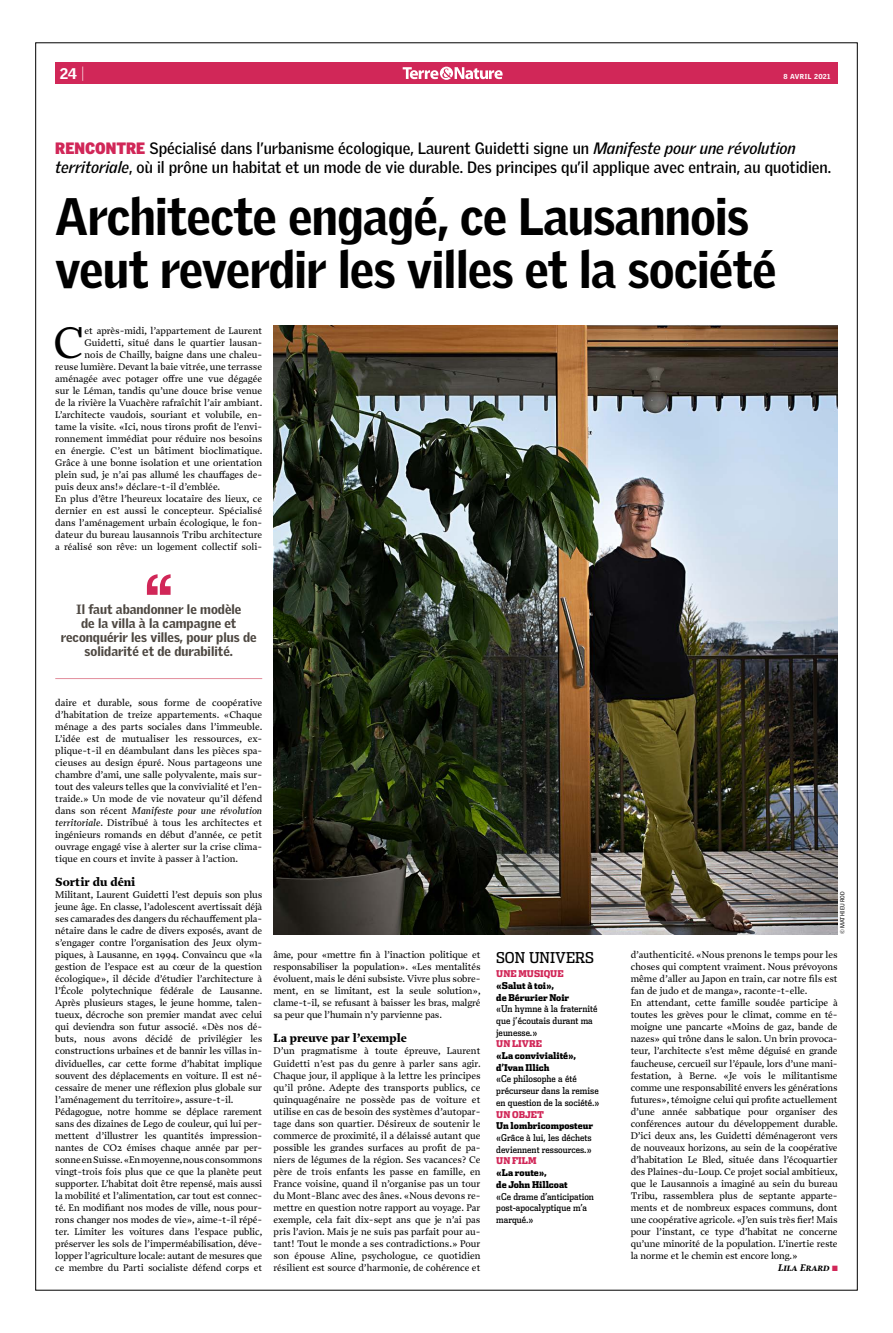
<style>
.page{position:relative;width:893px;height:1333px;background:#fff}
.page>*{position:absolute;margin:0;border:0;box-sizing:border-box;transform-origin:0 0}
.TP_titre_x04{font:900 51px/53px "Griffith Gothic";letter-spacing:-.01em;color:#000;scale:.94 1}
.TP_texte_de_base_let{font:44.9px "Prensa";color:#000}
.TP_chapeau_x06{font:700 16px/18.5px "Griffith Gothic";color:#000}
.TP_légende_x11{font:15px "Dispatch Cond";color:#000}
.t1{font:900 15px "Griffith Gothic";color:#fff}
.TP_exergue_x10{font:900 13px/14px "Griffith Gothic";color:#4e4842;text-align:center}
.TP_intertitre_x09{font:900 12px "Prensa";color:#000}
.TP_texte_de_base_x08{font:9.8px/12px "Prensa";letter-spacing:-.01em;color:#000;text-align:justify}
.TP_texte_de_base_let-2{font:9.8px "Prensa";color:#000}
.TP_signature_x07{font:9.8px "Prensa Bold Italic SC";color:#000}
.TP_légende_x11-2{font:9.3px/11.7px "Dispatch Cond";color:#000}
.TP_légende_x11-3{font:900 9.3px/11.7px "Dispatch Cond";color:#000}
.TP_légende_x11-4{font:900 9.3px "Dispatch Cond";color:#d12758}
.t2{font:900 7px "Griffith Gothic";letter-spacing:.05em;color:#fff}
.TP_crédit_x12{font:5.8px "Griffith Gothic";color:#000}
.s1{font-weight:100}
.s2{font-weight:900;color:#d12758}
.s3{font-style:italic}
.s4{color:#d12758}
</style>
<div class="page">
<div style="left:55px;top:62px;width:783px;height:22px;background:#d12758"></div>
<svg style="left:403px;top:67px;width:100px;height:13px"></svg>
<img style="left:274px;top:325px;width:564px;height:609px">
<svg style="left:147px;top:574px;width:24px;height:21px"></svg>
<hr style="left:55px;top:678px;width:207px;height:1px;background:#e28d9c">
<h3 class="t1" style="left:60px;top:64px;width:26px">24 <span class="s1">|</span></h3>
<p class="t2" style="left:783px;top:72px;width:49px">8 AVRIL 2021</p>
<p class="TP_chapeau_x06" style="left:55px;top:139px;width:777px"><span class="s2">RENCONTRE</span> Spécialisé dans l’urbanisme écologique, Laurent Guidetti signe un <span class="s3">Manifeste pour une révolution territoriale</span>, où il prône un habitat et un mode de vie durable. Des principes qu’il applique avec entrain, au quotidien.</p>
<p class="TP_titre_x04" style="left:55px;top:190px;width:769px">Architecte engagé, ce Lausannois veut reverdir les villes et la société</p>
<p class="TP_texte_de_base_let" style="left:53px;top:316px;width:33px">C</p>
<p class="TP_texte_de_base_let-2" style="left:85px;top:325px;width:179px">et après-midi, l’appartement de Laurent</p>
<p class="TP_texte_de_base_let-2" style="left:85px;top:337px;width:179px">Guidetti, situé dans le quartier lausan-</p>
<p class="TP_texte_de_base_let-2" style="left:85px;top:349px;width:179px">nois de Chailly, baigne dans une chaleu-</p>
<p class="TP_texte_de_base_let-2" style="left:55px;top:361px;width:208px">reuse lumière. Devant la baie vitrée, une terrasse</p>
<p class="TP_texte_de_base_let-2" style="left:55px;top:373px;width:208px">aménagée avec potager offre une vue dégagée</p>
<p class="TP_texte_de_base_let-2" style="left:55px;top:385px;width:208px">sur le Léman, tandis qu’une douce brise venue</p>
<p class="TP_texte_de_base_let-2" style="left:55px;top:397px;width:209px">de la rivière la Vuachère rafraîchit l’air ambiant.</p>
<p class="TP_texte_de_base_let-2" style="left:55px;top:409px;width:208px">L’architecte vaudois, souriant et volubile, en-</p>
<p class="TP_texte_de_base_let-2" style="left:55px;top:421px;width:208px">tame la visite. «Ici, nous tirons profit de l’envi-</p>
<p class="TP_texte_de_base_let-2" style="left:55px;top:433px;width:208px">ronnement immédiat pour réduire nos besoins</p>
<p class="TP_texte_de_base_let-2" style="left:55px;top:445px;width:209px">en énergie. C’est un bâtiment bioclimatique.</p>
<p class="TP_texte_de_base_let-2" style="left:55px;top:457px;width:208px">Grâce à une bonne isolation et une orientation</p>
<p class="TP_texte_de_base_let-2" style="left:55px;top:469px;width:208px">plein sud, je n’ai pas allumé les chauffages de-</p>
<p class="TP_texte_de_base_let-2" style="left:55px;top:481px;width:166px">puis deux ans!» déclare-t-il d’emblée.</p>
<p class="TP_texte_de_base_x08" style="left:55px;top:493px;width:208px">En plus d’être l’heureux locataire des lieux, ce dernier en est aussi le concepteur. Spécialisé dans l’aménagement urbain écologique, le fon&shy;dateur du bureau lausannois Tribu architecture a réalisé son rêve: un logement collectif soli-</p>
<p class="TP_exergue_x10" style="left:61px;top:602px;width:197px">Il faut abandonner le modèle<br>de la villa à la campagne et reconquérir les villes, pour plus de solidarité et de durabilité.</p>
<p class="TP_texte_de_base_x08" style="left:55px;top:697px;width:209px">daire et durable, sous forme de coopérative d’habitation de treize appartements. «Chaque ménage a des parts sociales dans l’immeuble.<br>L’idée est de mutualiser les ressources, ex&shy;plique-t-il en déambulant dans les pièces spa&shy;cieuses au design épuré. Nous partageons une chambre d’ami, une salle polyvalente, mais sur&shy;tout des valeurs telles que la convivialité et l’en&shy;traide.» Un mode de vie novateur qu’il défend dans son récent <span class="s3">Manifeste pour une révolution territoriale</span>. Distribué à tous les architectes et ingénieurs romands en début d’année, ce petit ouvrage engagé vise à alerter sur la crise clima&shy;tique en cours et invite à passer à l’action.</p>
<p class="TP_intertitre_x09" style="left:55px;top:875px;width:82px">Sortir du déni</p>
<p class="TP_texte_de_base_x08" style="left:55px;top:889px;width:209px">Militant, Laurent Guidetti l’est depuis son plus jeune âge. En classe, l’adolescent avertissait déjà ses camarades des dangers du réchauffement pla&shy;nétaire dans le cadre de divers exposés, avant de s’engager contre l’organisation des Jeux olym&shy;piques, à Lausanne, en 1994. Convaincu que «la gestion de l’espace est au cœur de la question écologique», il décide d’étudier l’architecture à l’École polytechnique fédérale de Lausanne.<br>Après plusieurs stages, le jeune homme, talen&shy;tueux, décroche son premier mandat avec celui qui deviendra son futur associé. «Dès nos dé&shy;buts, nous avons décidé de privilégier les constructions urbaines et de bannir les villas in&shy;dividuelles, car cette forme d’habitat implique souvent des déplacements en voiture. Il est né&shy;cessaire de mener une réflexion plus globale sur l’aménagement du territoire», assure-t-il.</p>
<p class="TP_texte_de_base_x08" style="left:55px;top:1105px;width:209px">Pédagogue, notre homme se déplace rarement sans des dizaines de Lego de couleur, qui lui per&shy;mettent d’illustrer les quantités impression&shy;nantes de CO2 émises chaque année par per&shy;sonne en Suisse. «En moyenne, nous consommons vingt-trois fois plus que ce que la planète peut supporter. L’habitat doit être repensé, mais aussi la mobilité et l’alimentation, car tout est connec&shy;té. En modifiant nos modes de ville, nous pour&shy;rons changer nos modes de vie», aime-t-il répé&shy;ter. Limiter les voitures dans l’espace public, préserver les sols de l’imperméabilisation, déve&shy;lopper l’agriculture locale: autant de mesures que ce membre du Parti socialiste défend corps et</p>
<p class="TP_texte_de_base_x08" style="left:274px;top:949px;width:209px">âme, pour «mettre fin à l’inaction politique et responsabiliser la population». «Les mentalités évoluent, mais le déni subsiste. Vivre plus sobre&shy;ment, en se limitant, est la seule solution», clame-t-il, se refusant à baisser les bras, malgré sa peur que l’humain n’y parvienne pas.</p>
<p class="TP_intertitre_x09" style="left:274px;top:1031px;width:135px">La preuve par l’exemple</p>
<p class="TP_texte_de_base_x08" style="left:274px;top:1045px;width:209px">D’un pragmatisme à toute épreuve, Laurent Guidetti n’est pas du genre à parler sans agir.<br>Chaque jour, il applique à la lettre les principes qu’il prône. Adepte des transports publics, ce quinquagénaire ne possède pas de voiture et utilise en cas de besoin des systèmes d’autopar&shy;tage dans son quartier. Désireux de soutenir le commerce de proximité, il a délaissé autant que possible les grandes surfaces au profit de pa&shy;niers de légumes de la région. Ses vacances? Ce père de trois enfants les passe en famille, en France voisine, quand il n’organise pas un tour du Mont-Blanc avec des ânes. «Nous devons re&shy;mettre en question notre rapport au voyage. Par exemple, cela fait dix-sept ans que je n’ai pas pris l’avion. Mais je ne suis pas parfait pour au&shy;tant! Tout le monde a ses contradictions.» Pour son épouse Aline, psychologue, ce quotidien résilient est source d’harmonie, de cohérence et</p>
<p class="TP_légende_x11" style="left:496px;top:947px;width:99px">SON UNIVERS</p>
<p class="TP_légende_x11-4" style="left:496px;top:967px;width:69px">UNE MUSIQUE</p>
<p class="TP_légende_x11-3" style="left:496px;top:979px;width:74px">«Salut à toi»,<br>de Bérurier Noir</p>
<p class="TP_légende_x11-2" style="left:496px;top:1002px;width:103px">«Un hymne à la fraternité que j’écoutais durant ma jeunesse.»</p>
<p class="TP_légende_x11-4" style="left:496px;top:1037px;width:47px">UN LIVRE</p>
<p class="TP_légende_x11-3" style="left:496px;top:1049px;width:81px">«La convivialité», d’Ivan Illich</p>
<p class="TP_légende_x11-2" style="left:496px;top:1072px;width:105px">«Ce philosophe a été précurseur dans la remise en question de la société.»</p>
<p class="TP_légende_x11-4" style="left:496px;top:1108px;width:49px">UN OBJET</p>
<p class="TP_légende_x11-3" style="left:496px;top:1119px;width:98px">Un lombricomposteur</p>
<p class="TP_légende_x11-2" style="left:496px;top:1131px;width:97px">«Grâce à lui, les déchets deviennent ressources.»</p>
<p class="TP_légende_x11-4" style="left:496px;top:1154px;width:42px">UN FILM</p>
<p class="TP_légende_x11-3" style="left:496px;top:1166px;width:73px">«La route»,<br>de John Hillcoat</p>
<p class="TP_légende_x11-2" style="left:496px;top:1189px;width:99px">«Ce drame d’anticipation post-apocalyptique m’a marqué.»</p>
<p class="TP_crédit_x12" style="left:839px;top:934px;width:45px;rotate:-90deg">© MATHIEU ROD</p>
<p class="TP_texte_de_base_x08" style="left:631px;top:949px;width:208px">d’authenticité. «Nous prenons le temps pour les choses qui comptent vraiment. Nous prévoyons même d’aller au Japon en train, car notre fils est fan de judo et de manga», raconte-t-elle.</p>
<p class="TP_texte_de_base_x08" style="left:631px;top:997px;width:209px">En attendant, cette famille soudée participe à toutes les grèves pour le climat, comme en té&shy;moigne une pancarte «Moins de gaz, bande de nazes» qui trône dans le salon. Un brin provoca&shy;teur, l’architecte s’est même déguisé en grande faucheuse, cercueil sur l’épaule, lors d’une mani&shy;festation, à Berne. «Je vois le militantisme comme une responsabilité envers les générations futures», témoigne celui qui profite actuellement d’une année sabbatique pour organiser des conférences autour du développement durable.<br>D’ici deux ans, les Guidetti déménageront vers de nouveaux horizons, au sein de la coopérative d’habitation Le Bled, située dans l’écoquartier des Plaines-du-Loup. Ce projet social ambitieux, que le Lausannois a imaginé au sein du bureau Tribu, rassemblera plus de septante apparte&shy;ments et de nombreux espaces communs, dont une coopérative agricole. «J’en suis très fier! Mais pour l’instant, ce type d’habitat ne concerne qu’une minorité de la population. L’inertie reste la norme et le chemin est encore long.»</p>
<p class="TP_signature_x07" style="left:778px;top:1261px;width:61px">Lila Erard <span class="s4">■</span></p>
</div>
